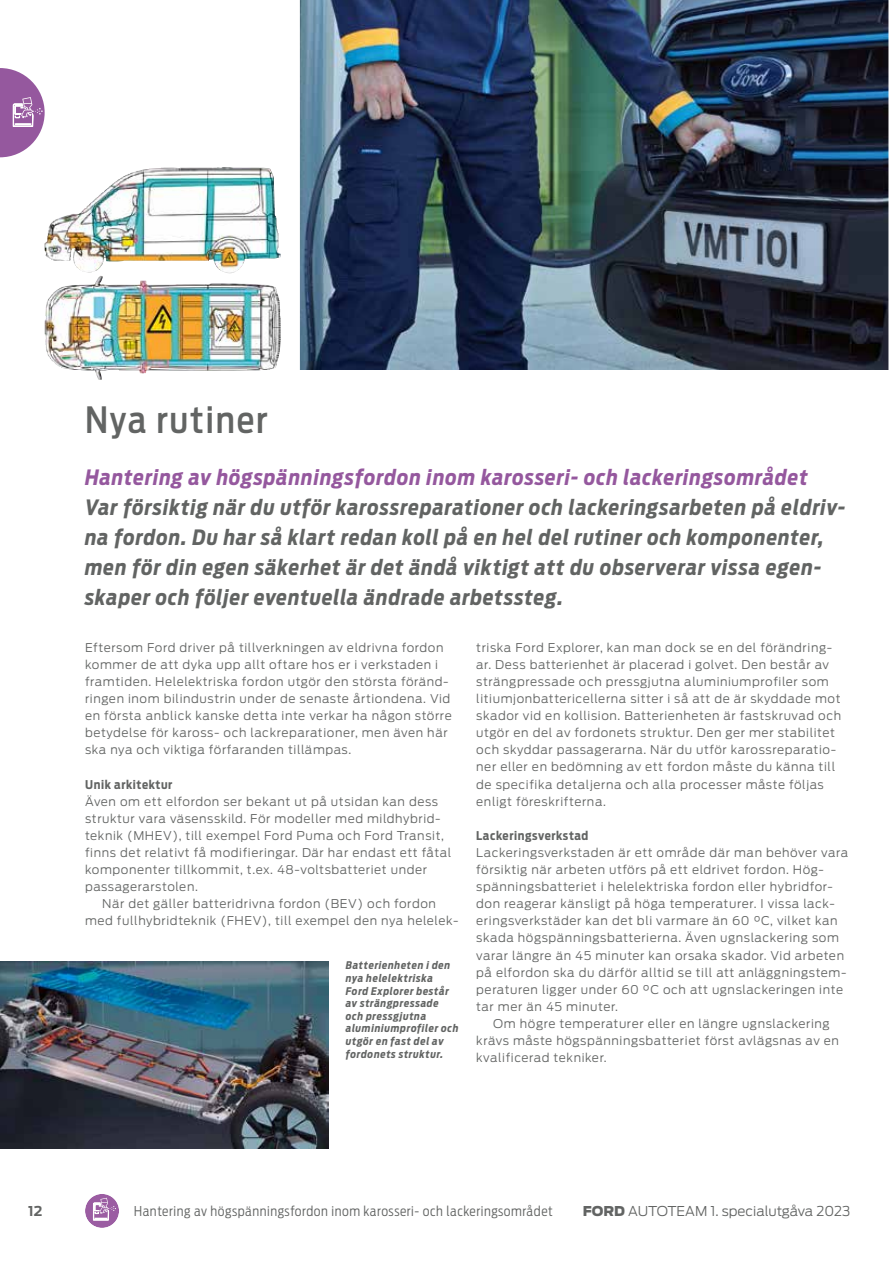
<style>
.page{position:relative;width:893px;height:1263px;background:#fff}
.page>*{position:absolute;margin:0;border:0;box-sizing:border-box;transform-origin:0 0}
.t1{font:500 36px "Ford Antenna Cond";letter-spacing:.05em;color:#626463}
.t2{font:italic 700 21px/30px "Ford Antenna Cond";letter-spacing:.045em;color:#626463}
.t3{font:italic 700 21px "Ford Antenna Cond";letter-spacing:.045em;color:#95589e}
.t4{font:300 13.5px "Ford Antenna Cond";letter-spacing:.04em;color:#626463}
.t5{font:300 13.5px "Ford Antenna";color:#626463}
.t6{font:700 13.5px "Ford Antenna";color:#626463}
.t7{font:300 12px/17.1px "Ford Antenna";letter-spacing:.05em;color:#626463}
.t8{font:700 12px "Ford Antenna Cond";letter-spacing:.05em;color:#626463}
.t9{font:italic 700 10.5px/12.6px "Ford Antenna Cond";letter-spacing:.065em;color:#626463}
.s1{font-weight:900}
</style>
<div class="page">
<img style="left:300px;top:0;width:588px;height:370px">
<img style="left:78px;top:167px;width:203px;height:106px">
<img style="left:45px;top:167px;width:177px;height:101px">
<img style="left:45px;top:278px;width:236px;height:102px">
<img style="left:0;top:961px;width:329px;height:187px">
<svg style="left:0;top:68px;width:45px;height:90px"></svg>
<div style="left:85px;top:1194px;width:34px;height:34px;background:#9b5da2;border-radius:50%"></div>
<svg style="left:93px;top:1197px;width:23px;height:23px"></svg>
<h1 class="t1" style="left:85px;top:388px;width:184px">Nya rutiner</h1>
<h2 class="t3" style="left:85px;top:458px;width:724px">Hantering av högspänningsfordon inom karosseri- och lackeringsområdet</h2>
<p class="t2" style="left:85px;top:489px;width:762px">Var försiktig när du utför karossreparationer och lackeringsarbeten på eldriv&shy;na fordon. Du har så klart redan koll på en hel del rutiner och komponenter, men för din egen säkerhet är det ändå viktigt att du observerar vissa egen&shy;skaper och följer eventuella ändrade arbetssteg.</p>
<p class="t7" style="left:85px;top:637px;width:368px">Eftersom Ford driver på tillverkningen av eldrivna fordon kommer de att dyka upp allt oftare hos er i verkstaden i framtiden. Helelektriska fordon utgör den största föränd&shy;ringen inom bilindustrin under de senaste årtiondena. Vid en första anblick kanske detta inte verkar ha någon större betydelse för kaross- och lackreparationer, men även här ska nya och viktiga förfaranden tillämpas.</p>
<p class="t8" style="left:85px;top:773px;width:89px">Unik arkitektur</p>
<p class="t7" style="left:85px;top:791px;width:368px">Även om ett elfordon ser bekant ut på utsidan kan dess struktur vara väsensskild. För modeller med mildhybrid&shy;teknik (MHEV), till exempel Ford Puma och Ford Transit, finns det relativt få modifieringar. Där har endast ett fåtal komponenter tillkommit, t.ex. 48-voltsbatteriet under passagerarstolen.</p>
<p class="t7" style="left:85px;top:894px;width:375px;text-align:center">När det gäller batteridrivna fordon (BEV) och fordon<br>med fullhybridteknik (FHEV), till exempel den nya helelek-</p>
<p class="t9" style="left:346px;top:958px;width:114px">Batterienheten i den nya helelektriska<br>Ford Explorer består av strängpressade och pressgjutna aluminiumprofiler och utgör en fast del av fordonets struktur.</p>
<p class="t7" style="left:476px;top:637px;width:366px">triska Ford Explorer, kan man dock se en del förändring&shy;ar. Dess batterienhet är placerad i golvet. Den består av strängpressade och pressgjutna aluminiumprofiler som litiumjonbattericellerna sitter i så att de är skyddade mot skador vid en kollision. Batterienheten är fastskruvad och utgör en del av fordonets struktur. Den ger mer stabilitet och skyddar passagerarna. När du utför karossreparatio&shy;ner eller en bedömning av ett fordon måste du känna till de specifika detaljerna och alla processer måste följas enligt föreskrifterna.</p>
<p class="t8" style="left:476px;top:825px;width:114px">Lackeringsverkstad</p>
<p class="t7" style="left:476px;top:843px;width:373px">Lackeringsverkstaden är ett område där man behöver vara</p>
<p class="t7" style="left:476px;top:860px;width:349px">försiktig när arbeten utförs på ett eldrivet fordon. Hög-</p>
<p class="t7" style="left:476px;top:877px;width:358px">spänningsbatteriet i helelektriska fordon eller hybridfor-</p>
<p class="t7" style="left:476px;top:894px;width:360px">don reagerar känsligt på höga temperaturer. I vissa lack-</p>
<p class="t7" style="left:476px;top:911px;width:363px">eringsverkstäder kan det bli varmare än 60 °C, vilket kan</p>
<p class="t7" style="left:476px;top:928px;width:364px">skada högspänningsbatterierna. Även ugnslackering som</p>
<p class="t7" style="left:476px;top:945px;width:369px">varar längre än 45 minuter kan orsaka skador. Vid arbeten</p>
<p class="t7" style="left:476px;top:962px;width:372px">på elfordon ska du därför alltid se till att anläggningstem-</p>
<p class="t7" style="left:476px;top:979px;width:368px">peraturen ligger under 60 °C och att ugnslackeringen inte</p>
<p class="t7" style="left:476px;top:996px;width:143px">tar mer än 45 minuter.</p>
<p class="t7" style="left:493px;top:1014px;width:338px">Om högre temperaturer eller en längre ugnslackering</p>
<p class="t7" style="left:476px;top:1031px;width:364px">krävs måste högspänningsbatteriet först avlägsnas av en</p>
<p class="t7" style="left:476px;top:1048px;width:132px">kvalificerad tekniker.</p>
<p class="t6" style="left:28px;top:1199px;width:16px">12</p>
<p class="t4" style="left:134px;top:1200px;width:420px">Hantering av högspänningsfordon inom karosseri- och lackeringsområdet</p>
<p class="t5" style="left:583px;top:1200px;width:269px"><span class="s1">FORD</span> AUTOTEAM 1. specialutgåva 2023</p>
</div>
